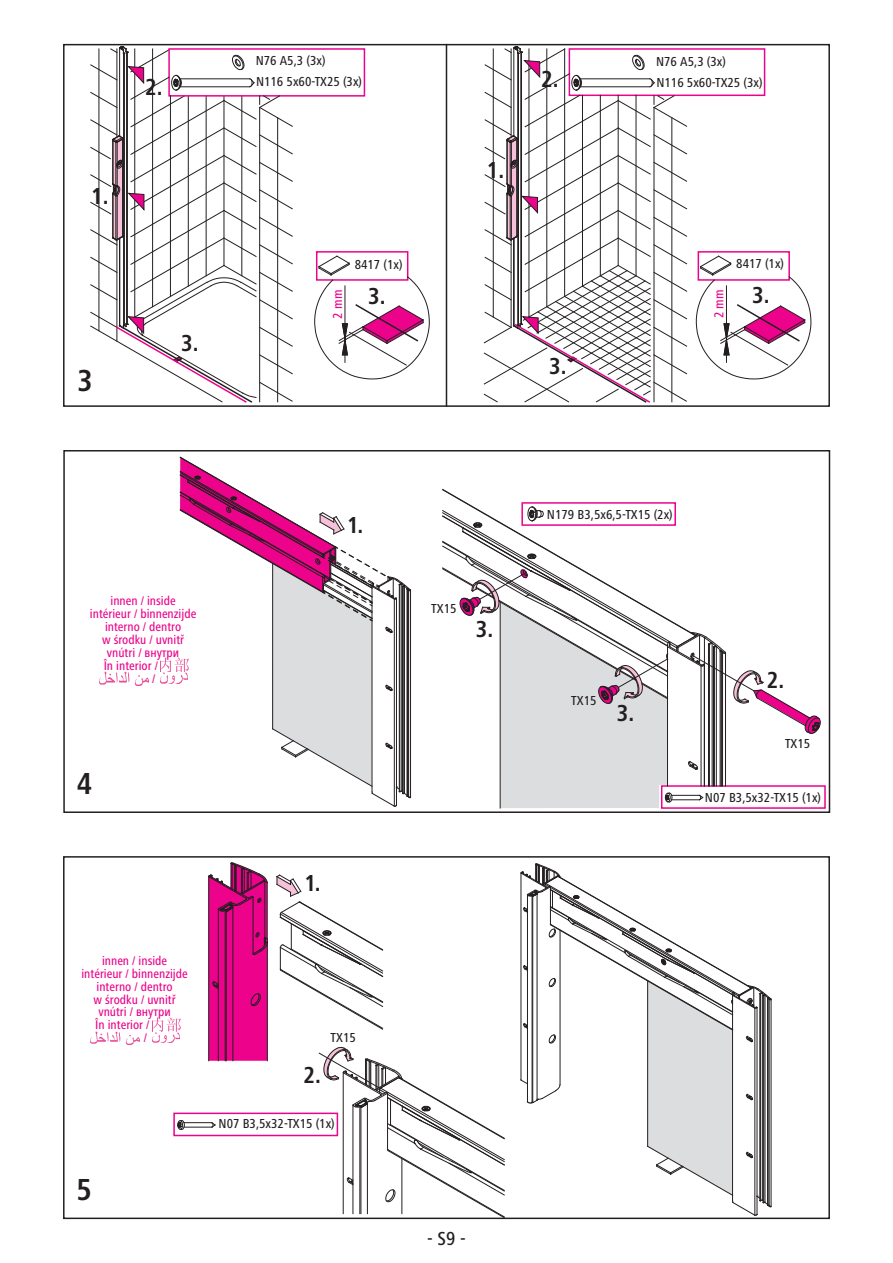
<style>
.page{position:relative;width:893px;height:1263px;background:#fff}
.page>*{position:absolute;margin:0;border:0;box-sizing:border-box;transform-origin:0 0}
.t1{font:700 condensed 31.5px "Frutiger Next LTW1 G";color:#231f20}
.t2{font:700 condensed 24px "Frutiger Next LTW1 G";color:#231f20}
.t3{font:500 condensed 19.5px "Frutiger Next LTW1 G";color:#231f20}
.t4{font:500 condensed 13.5px "Frutiger Next LTW1 G";color:#231f20}
.t5{font:500 condensed 13.5px "Frutiger Next LTW1 G";color:#ed028c}
.t6{font:500 condensed 12.9px "Frutiger Next LTW1 G";color:#eb028b}
</style>
<div class="page">
<div style="left:698px;top:251px;width:92px;height:30px;border:2px solid #ed028c"></div>
<svg style="left:696px;top:256px;width:115px;height:123px"></svg>
<hr style="left:446px;top:45px;width:1px;height:361px;background:#231f20">
<div style="left:569px;top:48px;width:196px;height:48px;border:2px solid #ed028c"></div>
<div style="left:168px;top:48px;width:197px;height:49px;border:2px solid #ed028c"></div>
<div style="left:661px;top:785px;width:165px;height:24px;border:2px solid #ed028c"></div>
<div style="left:173px;top:1112px;width:165px;height:24px;border:2px solid #ed028c"></div>
<svg style="left:177px;top:1120px;width:39px;height:10px"></svg>
<div style="left:316px;top:251px;width:92px;height:30px;border:2px solid #ed028c"></div>
<svg style="left:314px;top:256px;width:116px;height:123px"></svg>
<hr style="left:771px;top:999px;width:1px;height:207px;background:#231f20">
<svg style="left:319px;top:1047px;width:186px;height:169px"></svg>
<svg style="left:276px;top:874px;width:107px;height:156px"></svg>
<svg style="left:208px;top:862px;width:60px;height:199px"></svg>
<svg style="left:442px;top:489px;width:380px;height:319px"></svg>
<svg style="left:520px;top:863px;width:251px;height:353px"></svg>
<svg style="left:180px;top:457px;width:231px;height:350px"></svg>
<div style="left:63px;top:44px;width:767px;height:363px;border:2px solid #231f20"></div>
<svg style="left:484px;top:46px;width:203px;height:357px"></svg>
<svg style="left:90px;top:46px;width:203px;height:357px"></svg>
<div style="left:63px;top:856px;width:767px;height:363px;border:2px solid #231f20"></div>
<div style="left:63px;top:450px;width:767px;height:363px;border:2px solid #231f20"></div>
<div style="left:89px;top:593px;width:110px;height:94px;background:#fff"></div>
<img style="left:161px;top:658px;width:28px;height:25px">
<img style="left:99px;top:672px;width:49px;height:13px">
<img style="left:152px;top:1017px;width:28px;height:26px">
<img style="left:91px;top:1031px;width:49px;height:14px">
<h2 class="t2" style="left:91px;top:182px;width:19px">1.</h2>
<h2 class="t2" style="left:145px;top:74px;width:19px">2.</h2>
<h1 class="t1" style="left:77px;top:362px;width:17px">3</h1>
<h2 class="t2" style="left:181px;top:329px;width:19px">3.</h2>
<p class="t4" style="left:256px;top:53px;width:71px">N76 A5,3 (3x)</p>
<p class="t4" style="left:256px;top:74px;width:108px">N116 5x60-TX25 (3x)</p>
<p class="t4" style="left:355px;top:257px;width:49px">8417 (1x)</p>
<p class="t5" style="left:330px;top:318px;width:30px;rotate:-90deg">2 mm</p>
<h2 class="t2" style="left:368px;top:282px;width:19px">3.</h2>
<h2 class="t2" style="left:487px;top:157px;width:19px">1.</h2>
<h2 class="t2" style="left:541px;top:66px;width:19px">2.</h2>
<h2 class="t2" style="left:549px;top:352px;width:19px">3.</h2>
<p class="t4" style="left:656px;top:54px;width:71px">N76 A5,3 (3x)</p>
<p class="t4" style="left:656px;top:75px;width:108px">N116 5x60-TX25 (3x)</p>
<p class="t4" style="left:736px;top:256px;width:49px">8417 (1x)</p>
<p class="t5" style="left:711px;top:318px;width:30px;rotate:-90deg">2 mm</p>
<h2 class="t2" style="left:752px;top:282px;width:19px">3.</h2>
<p class="t6" style="left:111px;top:593px;width:67px">innen / inside</p>
<p class="t6" style="left:90px;top:606px;width:108px">intérieur / binnenzijde</p>
<p class="t6" style="left:105px;top:619px;width:78px">interno / dentro</p>
<p class="t6" style="left:102px;top:632px;width:84px">w środku / uvnitř</p>
<p class="t6" style="left:107px;top:645px;width:74px">vnútri / внутри</p>
<p class="t6" style="left:104px;top:658px;width:56px">În interior /</p>
<p class="t6" style="left:152px;top:671px;width:5px">/</p>
<h2 class="t2" style="left:347px;top:512px;width:18px">1.</h2>
<h1 class="t1" style="left:77px;top:765px;width:17px">4</h1>
<p class="t6" style="left:102px;top:953px;width:67px">innen / inside</p>
<p class="t6" style="left:81px;top:966px;width:108px">intérieur / binnenzijde</p>
<p class="t6" style="left:97px;top:979px;width:78px">interno / dentro</p>
<p class="t6" style="left:94px;top:992px;width:84px">w środku / uvnitř</p>
<p class="t6" style="left:98px;top:1005px;width:74px">vnútri / внутри</p>
<p class="t6" style="left:95px;top:1018px;width:56px">În interior /</p>
<p class="t6" style="left:144px;top:1031px;width:5px">/</p>
<h1 class="t1" style="left:77px;top:1172px;width:17px">5</h1>
<h2 class="t2" style="left:304px;top:869px;width:18px">1.</h2>
<h2 class="t2" style="left:303px;top:1061px;width:19px">2.</h2>
<p class="t4" style="left:331px;top:1029px;width:27px">TX15</p>
<p class="t4" style="left:219px;top:1116px;width:118px">N07 B3,5x32-TX15 (1x)</p>
<p class="t4" style="left:431px;top:601px;width:27px">TX15</p>
<h2 class="t2" style="left:476px;top:615px;width:19px">3.</h2>
<p class="t4" style="left:547px;top:507px;width:127px">N179 B3,5x6,5-TX15 (2x)</p>
<p class="t4" style="left:571px;top:692px;width:27px">TX15</p>
<h2 class="t2" style="left:617px;top:699px;width:19px">3.</h2>
<h2 class="t2" style="left:767px;top:666px;width:19px">2.</h2>
<p class="t4" style="left:785px;top:735px;width:27px">TX15</p>
<p class="t4" style="left:705px;top:790px;width:118px">N07 B3,5x32-TX15 (1x)</p>
<h3 class="t3" style="left:427px;top:1227px;width:40px">- S9 -</h3>
</div>
